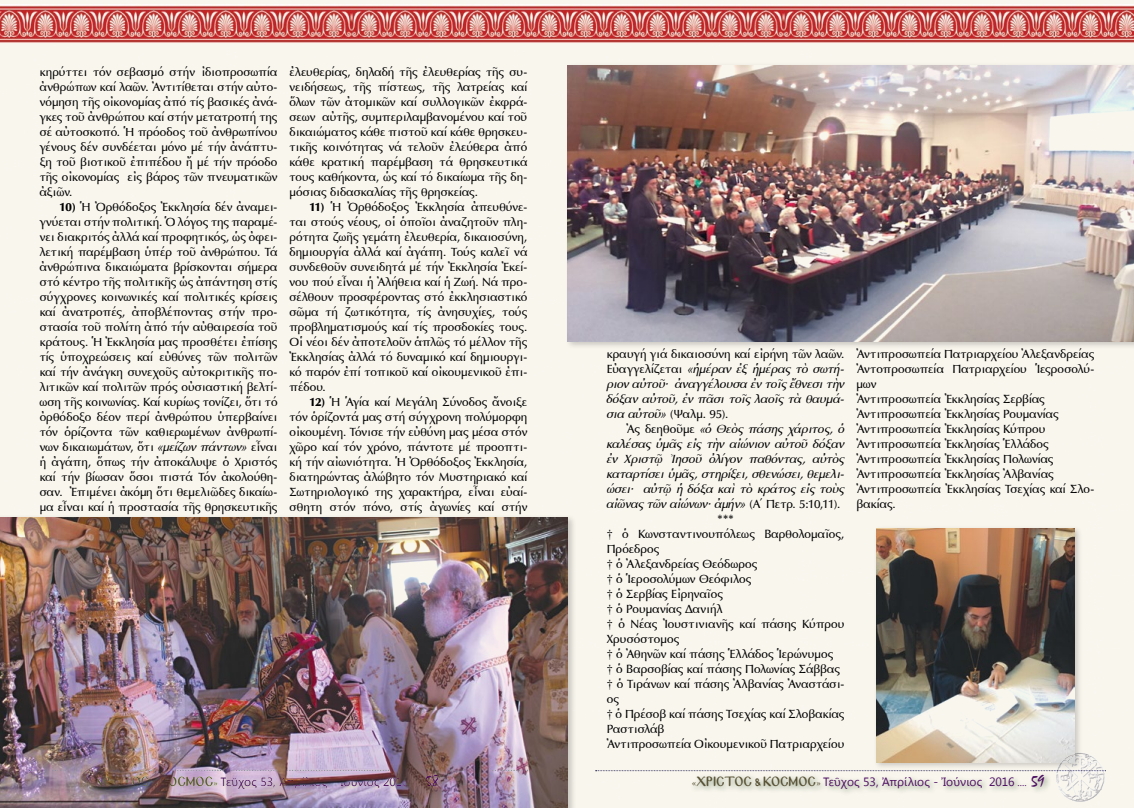
<style>
.page{position:relative;width:1134px;height:808px;background:#f9f6ee}
.page>*{position:absolute;margin:0;border:0;box-sizing:border-box;transform-origin:0 0}
.t1{font:12px/15px "SK Optima Pol Uni W";letter-spacing:.005em;color:#000;text-align:justify}
.t2{font:12px/15px "SK Optima Pol Uni W Italic";letter-spacing:-.01em;color:#000;text-align:justify}
.t3{font:12px "Segoe UI";color:#4d0c62}
.s1{font-family:"SK Optima Pol Uni W Bold"}
.s2{font-family:"SK Optima Pol Uni W Italic"}
.s3{font-family:"SK Optima Pol Uni W"}
.s4{font-family:"Minion Pro";font-size:10px;color:#585134}
.s5{font-family:"Mg Byzantine UC Pol Normal";font-size:11.7px;color:#585134}
.s6{font-family:"Minion Pro";font-size:10px}
.s7{font-family:"Mistral";font-size:16px}
</style>
<div class="page">
<img style="left:0;top:4px;width:1134px;height:38px">
<div style="left:0;top:515px;width:576px;height:293px;background:#000;opacity:.2"></div>
<img style="left:0;top:517px;width:568px;height:291px">
<div style="left:873px;top:526px;width:210px;height:244px;background:#000;opacity:.2"></div>
<img style="left:876px;top:528px;width:199px;height:234px">
<div style="left:565px;top:63px;width:569px;height:287px;background:#000;opacity:.2"></div>
<img style="left:568px;top:65px;width:566px;height:276px">
<p class="t1" style="left:40px;top:65px;width:239px">κηρύττει τόν σεβασμό στήν ἰδιοπροσωπία ἀνθρώπων καί λαῶν. Ἀντιτίθεται στήν αὐτο&shy;νόμηση τῆς οἰκονομίας ἀπό τίς βασικές ἀνά&shy;γκες τοῦ ἀνθρώπου καί στήν μετατροπή της σέ αὐτοσκοπό. Ἡ πρόοδος τοῦ ἀνθρωπίνου γένους δέν συνδέεται μόνο μέ τήν ἀνάπτυ&shy;ξη τοῦ βιοτικοῦ ἐπιπέδου ἤ μέ τήν πρόοδο τῆς οἰκονομίας εἰς βάρος τῶν πνευματικῶν ἀξιῶν.</p>
<p class="t1" style="left:40px;top:200px;width:239px;text-indent:20px"><span class="s1">10)</span> Ἡ Ὀρθόδοξος Ἐκκλησία δέν ἀναμει&shy;γνύεται στήν πολιτική. Ὁ λόγος της παραμέ&shy;νει διακριτός ἀλλά καί προφητικός, ὡς ὀφει&shy;λετική παρέμβαση ὑπέρ τοῦ ἀνθρώπου. Τά ἀνθρώπινα δικαιώματα βρίσκονται σήμερα στό κέντρο τῆς πολιτικῆς ὡς ἀπάντηση στίς σύγχρονες κοινωνικές καί πολιτικές κρίσεις καί ἀνατροπές, ἀποβλέποντας στήν προ&shy;στασία τοῦ πολίτη ἀπό τήν αὐθαιρεσία τοῦ κράτους. Ἡ Ἐκκλησία μας προσθέτει ἐπίσης τίς ὑποχρεώσεις καί εὐθύνες τῶν πολιτῶν καί τήν ἀνάγκη συνεχοῦς αὐτοκριτικῆς πο&shy;λιτικῶν καί πολιτῶν πρός οὐσιαστική βελτί&shy;ωση τῆς κοινωνίας. Καί κυρίως τονίζει, ὅτι τό ὀρθόδοξο δέον περί ἀνθρώπου ὑπερβαίνει τόν ὁρίζοντα τῶν καθιερωμένων ἀνθρωπί&shy;νων δικαιωμάτων, ὅτι <span class="s2">«μείζων πάντων»</span> εἶναι ἡ ἀγάπη, ὅπως τήν ἀποκάλυψε ὁ Χριστός καί τήν βίωσαν ὅσοι πιστά Τόν ἀκολούθη&shy;σαν. Ἐπιμένει ἀκόμη ὅτι θεμελιῶδες δικαίω&shy;μα εἶναι καί ἡ προστασία τῆς θρησκευτικῆς</p>
<p class="t1" style="left:289px;top:65px;width:239px">ἐλευθερίας, δηλαδή τῆς ἐλευθερίας τῆς συ&shy;νειδήσεως, τῆς πίστεως, τῆς λατρείας καί ὅλων τῶν ἀτομικῶν καί συλλογικῶν ἐκφρά&shy;σεων αὐτῆς, συμπεριλαμβανομένου καί τοῦ δικαιώματος κάθε πιστοῦ καί κάθε θρησκευ&shy;τικῆς κοινότητας νά τελοῦν ἐλεύθερα ἀπό κάθε κρατική παρέμβαση τά θρησκευτικά τους καθήκοντα, ὡς καί τό δικαίωμα τῆς δη&shy;μόσιας διδασκαλίας τῆς θρησκείας.</p>
<p class="t1" style="left:289px;top:200px;width:239px;text-indent:20px"><span class="s1">11)</span> Ἡ Ὀρθόδοξος Ἐκκλησία ἀπευθύνε&shy;ται στούς νέους, οἱ ὁποῖοι ἀναζητοῦν πλη&shy;ρότητα ζωῆς γεμάτη ἐλευθερία, δικαιοσύνη, δημιουργία ἀλλά καί ἀγάπη. Τούς καλεῖ νά συνδεθοῦν συνειδητά μέ τήν Ἐκκλησία Ἐκεί&shy;νου πού εἶναι ἡ Ἀλήθεια καί ἡ Ζωή. Νά προ&shy;σέλθουν προσφέροντας στό ἐκκλησιαστικό σῶμα τή ζωτικότητα, τίς ἀνησυχίες, τούς προβληματισμούς καί τίς προσδοκίες τους.<br>Οἱ νέοι δέν ἀποτελοῦν ἁπλῶς τό μέλλον τῆς Ἐκκλησίας ἀλλά τό δυναμικό καί δημιουργι&shy;κό παρόν ἐπί τοπικοῦ καί οἰκουμενικοῦ ἐπι&shy;πέδου.</p>
<p class="t1" style="left:289px;top:395px;width:239px;text-indent:20px"><span class="s1">12)</span> Ἡ Ἁγία καί Μεγάλη Σύνοδος ἄνοιξε τόν ὁρίζοντά μας στή σύγχρονη πολύμορφη οἰκουμένη. Τόνισε τήν εὐθύνη μας μέσα στόν χῶρο καί τόν χρόνο, πάντοτε μέ προοπτι&shy;κή τήν αἰωνιότητα. Ἡ Ὀρθόδοξος Ἐκκλησία, διατηρώντας ἀλώβητο τόν Μυστηριακό καί Σωτηριολογικό της χαρακτήρα, εἶναι εὐαί&shy;σθητη στόν πόνο, στίς ἀγωνίες καί στήν</p>
<p class="t1" style="left:607px;top:347px;width:239px">κραυγή γιά δικαιοσύνη καί εἰρήνη τῶν λαῶν.</p>
<p class="t2" style="left:607px;top:362px;width:239px"><span class="s3">Εὐαγγελίζεται</span> «ἡμέραν ἐξ ἡμέρας τὸ σωτή&shy;ριον αὐτοῦ· ἀναγγέλουσα ἐν τοῖς ἔθνεσι τὴν δόξαν αὐτοῦ, ἐν πᾶσι τοῖς λαοῖς τὰ θαυμά-</p>
<p class="t1" style="left:607px;top:407px;width:123px"><span class="s2">σια αὐτοῦ»</span> (Ψαλμ. 95).</p>
<p class="t2" style="left:607px;top:422px;width:239px;text-indent:20px"><span class="s3">Ἀς δεηθοῦμε</span> «ὁ Θεὸς πάσης χάριτος, ὁ καλέσας ὑμᾶς εἰς τὴν αἰώνιον αὐτοῦ δόξαν ἐν Χριστῷ ᾿Ιησοῦ ὀλίγον παθόντας, αὐτὸς καταρτίσει ὑμᾶς, στηρίξει, σθενώσει, θεμελι&shy;ώσει· αὐτῷ ἡ δόξα καὶ τὸ κράτος εἰς τοὺς αἰῶνας τῶν αἰώνων· ἀμήν» <span class="s3">(Α΄ Πετρ. 5:10,11).</span></p>
<p class="t1" style="left:607px;top:512px;width:239px;text-align:left;text-indent:110px">***<br>† ὁ Κωνσταντινουπόλεως Βαρθολομαῖος,<br>Πρόεδρος<br>† ὁ Ἀλεξανδρείας Θεόδωρος<br>† ὁ Ἱεροσολύμων Θεόφιλος<br>† ὁ Σερβίας Εἰρηναῖος<br>† ὁ Ρουμανίας Δανιήλ<br>† ὁ Νέας Ἰουστινιανῆς καί πάσης Κύπρου<br>Χρυσόστομος<br>† ὁ Ἀθηνῶν καί πάσης Ἑλλάδος Ἱερώνυμος<br>† ὁ Βαρσοβίας καί πάσης Πολωνίας Σάββας † ὁ Τιράνων καί πάσης Ἀλβανίας Ἀναστάσι&shy;ος<br>† ὁ Πρέσοβ καί πάσης Τσεχίας καί Σλοβακίας<br>Ραστισλάβ<br>Ἀντιπροσωπεία Οἰκουμενικοῦ Πατριαρχείου</p>
<p class="t1" style="left:856px;top:347px;width:239px;text-align:left">Ἀντιπροσωπεία Πατριαρχείου Ἀλεξανδρείας<br>Ἀντοπροσωπεία Πατριαρχείου Ἱεςροσολύ&shy;μων<br>Ἀντιπροσωπεία Ἐκκλησίας Σερβίας<br>Ἀντιπροσωπεία Ἐκκλησίας Ρουμανίας<br>Ἀντιπροσωπεία Ἐκκλησίας Κύπρου<br>Ἀντιπροσωπεία Ἐκκλησίας Ἑλλάδος<br>Ἀντιπροσωπεία Ἐκκλησίας Πολωνίας<br>Ἀντιπροσωπεία Ἐκκλησίας Ἀλβανίας<br>Ἀντιπροσωπεία Ἐκκλησίας Τσεχίας καί Σλο&shy;βακίας.</p>
<p class="t3" style="left:89px;top:773px;width:351px"><span class="s4">«</span><span class="s5">ΧΡΙΣΤΟΣ &amp; ΚΟΣΜΟΣ</span><span class="s4">»</span> Τεῦχος 53, Ἀπρίλιος - Ἰούνιος 2016 <span class="s6">....</span> <span class="s7">58</span></p>
<p class="t3" style="left:692px;top:773px;width:354px"><span class="s4">«</span><span class="s5">ΧΡΙΣΤΟΣ &amp; ΚΟΣΜΟΣ</span><span class="s4">»</span> Τεῦχος 53, Ἀπρίλιος - Ἰούνιος 2016 <span class="s6">....</span> <span class="s7">59</span></p>
</div>
